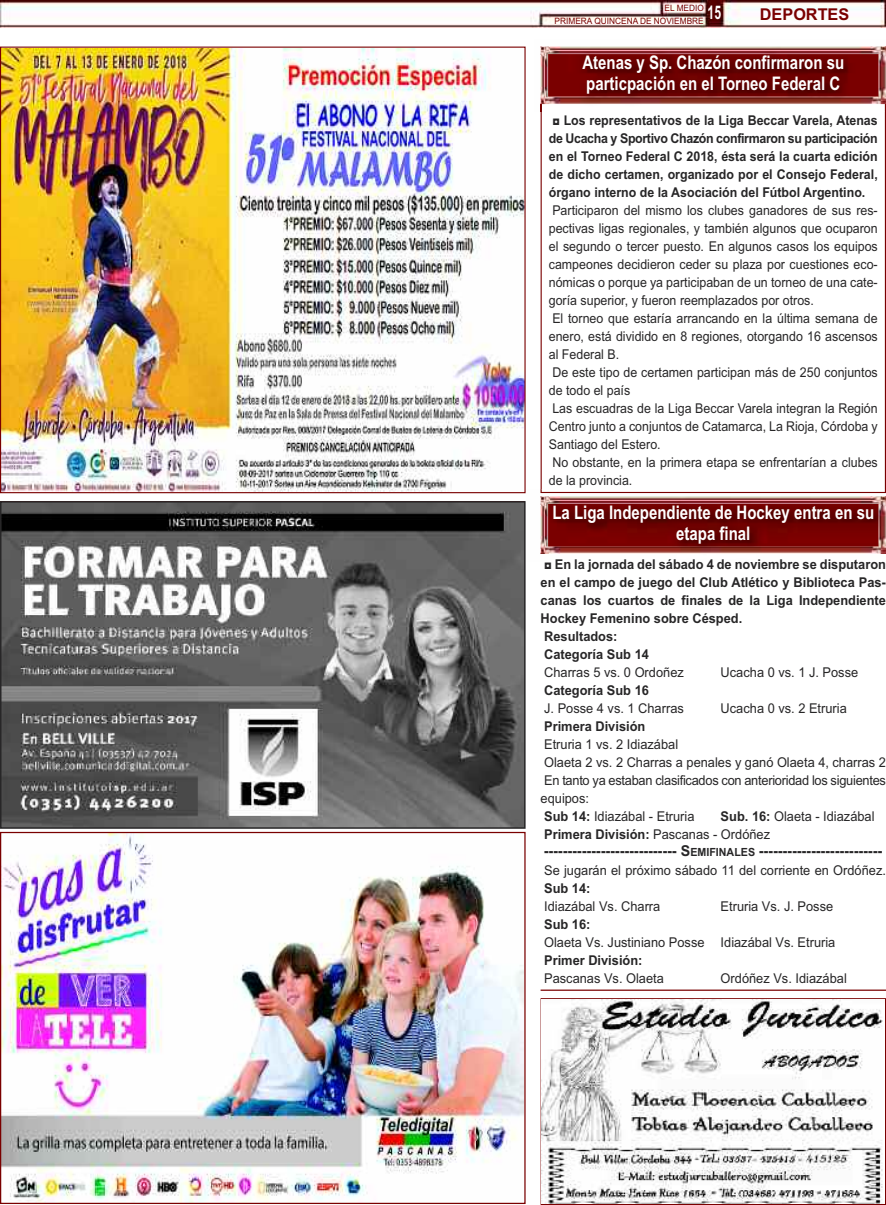
<style>
.page{position:relative;width:886px;height:1205px;background:#fff}
.page>*{position:absolute;margin:0;border:0;box-sizing:border-box;transform-origin:0 0}
.t1{font:700 18.75px/21.2px "Arial";color:#fff;scale:.8 1}
.t2{font:700 16.25px "Arial";color:#7a0000}
.t3{font:700 15px "Arial";color:#272627;scale:.95 1}
.t4{font:13.5px/18px "Arial";color:#272627;scale:.92 1}
.t5{font:13.5px/18px "Arial";color:#272627;scale:.95 1}
.t6{font:700 13.5px/18px "Arial";color:#272627;scale:.95 1}
.t7{font:700 13.5px/18px "Arial";color:#272627;text-align:justify;scale:.92 1}
.t8{font:8.75px/13.4px "Arial";color:#7a0000;scale:.95 1}
.s1{font-weight:700}
.s2{font-size:11.25px}
</style>
<div class="page">
<img style="left:0;top:0;width:886px;height:27px">
<img style="left:2px;top:834px;width:521px;height:368px">
<img style="left:3px;top:504px;width:519px;height:322px">
<div style="left:0;top:501px;width:525px;height:328px;border:2px solid #272627"></div>
<div style="left:540px;top:998px;width:346px;height:207px;border:1px solid #7a0000"></div>
<img style="left:542px;top:999px;width:343px;height:204px">
<img style="left:540px;top:46px;width:346px;height:1px">
<img style="left:540px;top:47px;width:346px;height:57px">
<img style="left:540px;top:489px;width:346px;height:4px">
<img style="left:540px;top:496px;width:346px;height:58px">
<img style="left:2px;top:49px;width:521px;height:442px">
<hr style="left:540px;top:989px;width:346px;height:2px;background:#7a0000">
<p class="t8" style="left:555px;top:1px;width:177px;text-indent:110px">EL MEDIO<br>PRIMERA QUINCENA DE NOVIEMBRE <sup>15</sup></p>
<h1 class="t1" style="left:582px;top:52px;width:329px">atenas y sp. Chazón confirmaron su particpación en el torneo federal C</h1>
<p class="t2" style="left:760px;top:5px;width:91px">DEportEs</p>
<p class="t7" style="left:549px;top:111px;width:359px">◘ los representativos de la liga beccar varela, atenas de ucacha y sportivo Chazón confirmaron su participación en el torneo federal C 2018, ésta será la cuarta edición de dicho certamen, organizado por el Consejo federal, órgano interno de la asociación del fútbol argentino.</p>
<p class="t4" style="left:549px;top:201px;width:359px">Participaron del mismo los clubes ganadores de sus res&shy;pectivas ligas regionales, y también algunos que ocuparon el segundo o tercer puesto. En algunos casos los equipos campeones decidieron ceder su plaza por cuestiones eco&shy;nómicas o porque ya participaban de un torneo de una cate&shy;goría superior, y fueron reemplazados por otros.<br>El torneo que estaría arrancando en la última semana de enero, está dividido en 8 regiones, otorgando 16 ascensos al Federal B.<br>De este tipo de certamen participan más de 250 conjuntos de todo el país<br>Las escuadras de la Liga Beccar Varela integran la Región Centro junto a conjuntos de Catamarca, La Rioja, Córdoba y Santiago del Estero.<br>No obstante, en la primera etapa se enfrentarían a clubes de la provincia.</p>
<h1 class="t1" style="left:552px;top:502px;width:404px;text-align:center">la liga independiente de hockey entra en su etapa final</h1>
<p class="t6" style="left:540px;top:555px;width:365px">◘ En la jornada del sábado 4 de noviembre se disputaron en el campo de juego del Club atlético y biblioteca pas&shy;canas los cuartos de finales de la liga independiente hockey femenino sobre Césped.<br>resultados:<br>Categoría sub 14</p>
<p class="t5" style="left:544px;top:663px;width:149px">Charras 5 vs. 0 Ordoñez</p>
<p class="t5" style="left:720px;top:663px;width:146px">Ucacha 0 vs. 1 J. Posse</p>
<p class="t6" style="left:544px;top:681px;width:112px">Categoría sub 16</p>
<p class="t5" style="left:544px;top:699px;width:149px">J. Posse 4 vs. 1 Charras</p>
<p class="t5" style="left:720px;top:699px;width:134px">Ucacha 0 vs. 2 Etruria</p>
<p class="t6" style="left:544px;top:717px;width:108px">primera División</p>
<p class="t5" style="left:540px;top:735px;width:365px">Etruria 1 vs. 2 Idiazábal<br>Olaeta 2 vs. 2 Charras a penales y ganó Olaeta 4, charras 2<br>En tanto ya estaban clasificados con anterioridad los siguientes equipos:<br><span class="s1">sub 14:</span> Idiazábal - Etruria</p>
<p class="t5" style="left:544px;top:807px;width:349px;text-indent:176px"><span class="s1">sub. 16:</span> Olaeta - Idiazábal <span class="s1">primera División:</span> Pascanas - Ordóñez</p>
<p class="t3" style="left:544px;top:842px;width:358px">---------------------------- s<span class="s2">EMifinalEs</span> --------------------------</p>
<p class="t5" style="left:544px;top:861px;width:361px">Se jugarán el próximo sábado 11 del corriente en Ordóñez.</p>
<p class="t6" style="left:544px;top:879px;width:50px">sub 14:</p>
<p class="t5" style="left:544px;top:897px;width:124px">Idiazábal Vs. Charra</p>
<p class="t5" style="left:720px;top:897px;width:120px">Etruria Vs. J. Posse</p>
<p class="t6" style="left:544px;top:915px;width:50px">sub 16:</p>
<p class="t5" style="left:544px;top:933px;width:308px">Olaeta Vs. Justiniano Posse Idiazábal Vs. Etruria</p>
<p class="t6" style="left:544px;top:951px;width:105px">primer División:</p>
<p class="t5" style="left:544px;top:969px;width:128px">Pascanas Vs. Olaeta</p>
<p class="t5" style="left:720px;top:969px;width:134px">Ordóñez Vs. Idiazábal</p>
</div>
